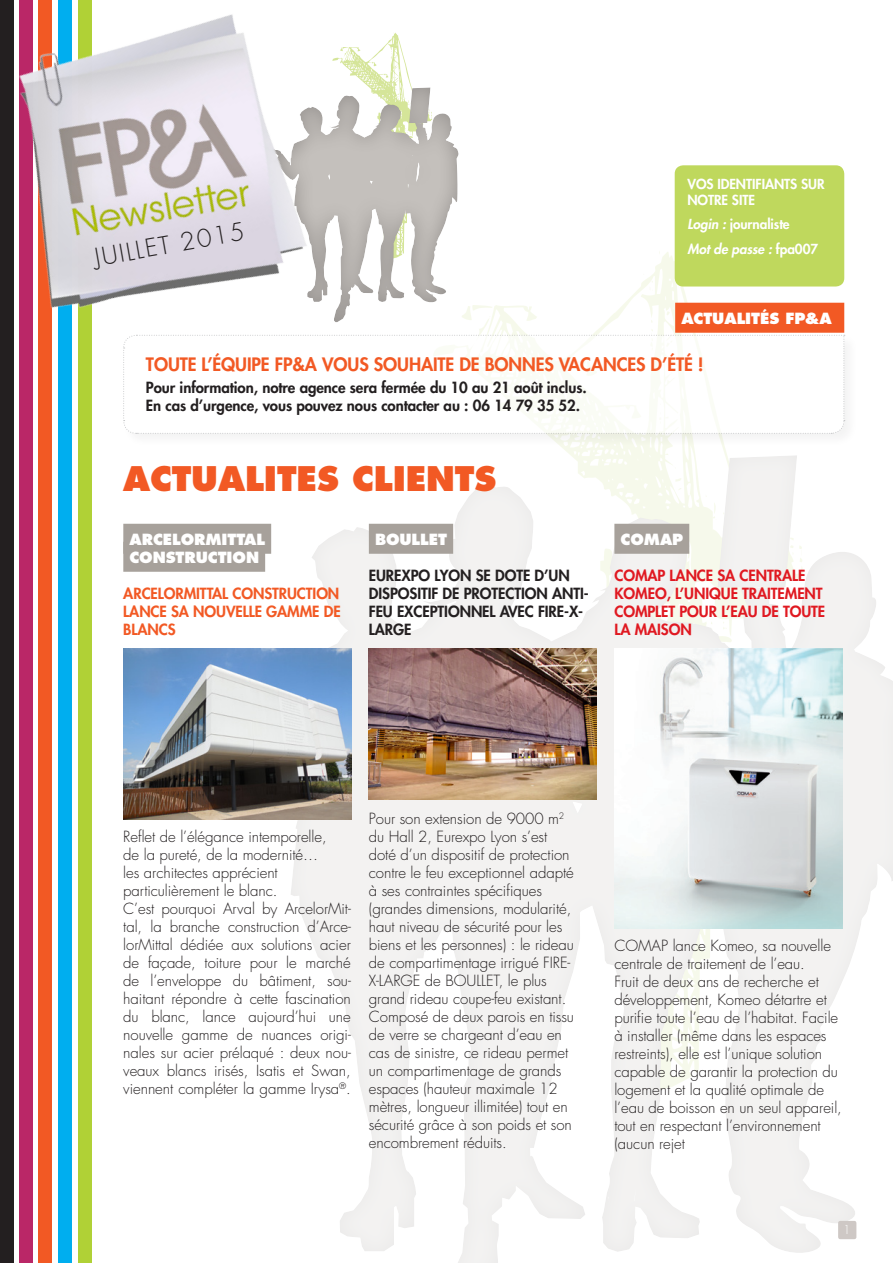
<style>
.page{position:relative;width:893px;height:1263px;background:#fff}
.page>*{position:absolute;margin:0;border:0;box-sizing:border-box;transform-origin:0 0}
.t1{font:800 33px "Futura Std";letter-spacing:-.005em;color:#f25924}
.t2{font:300 24px "Futura Std";color:#231f20}
.t3{font:800 18px "Futura Std";letter-spacing:-.005em;color:#f25924}
.titre_news{font:300 15px/18px "Futura Std";letter-spacing:-.005em;color:#231f20}
.titre_news-2{font:800 15px/18px "Futura Std";letter-spacing:-.005em;color:#231f20}
.titre_news-3{font:800 15px/18px "Futura Std";letter-spacing:-.005em;color:#e01921}
.titre_news-4{font:800 15px/18px "Futura Std";letter-spacing:-.005em;color:#f25924;text-align:justify}
.nom_societe{font:800 15px/18px "Futura Std";letter-spacing:-.005em;color:#fff}
.titre_news-5{font:800 15px "Futura Std";letter-spacing:-.005em;color:#fff}
.t4{font:800 13.5px/16.2px "Futura Std";letter-spacing:-.005em;color:#fff}
.t5{font:italic 800 13.5px "Futura Std";letter-spacing:-.005em;color:#fff}
.s1{font-style:italic}
.s2{font-style:normal}
.s3{color:#f25924}
</style>
<div class="page">
<svg style="left:462px;top:251px;width:341px;height:204px"></svg>
<div style="left:175px;top:455px;width:718px;height:808px;background:#231f20;opacity:.3"></div>
<div style="left:0;top:0;width:14px;height:1263px;background:#231f20"></div>
<div style="left:19px;top:0;width:14px;height:1263px;background:#ba2767"></div>
<div style="left:39px;top:0;width:13px;height:1263px;background:#f25924"></div>
<div style="left:58px;top:0;width:14px;height:1263px;background:#00aeef"></div>
<div style="left:78px;top:0;width:13px;height:1263px;background:#b0d136"></div>
<svg style="left:381px;top:32px;width:31px;height:55px"></svg>
<div style="left:262px;top:87px;width:198px;height:237px;background:#231f20;opacity:.3"></div>
<div style="left:838px;top:1221px;width:18px;height:18px;background:#cec8c5;border-radius:2px"></div>
<div style="left:675px;top:303px;width:169px;height:30px;background:#f25924"></div>
<div style="left:122px;top:333px;width:736px;height:115px;background:#231f20;opacity:.1"></div>
<svg style="left:123px;top:335px;width:722px;height:99px"></svg>
<img style="left:19px;top:0;width:362px;height:403px">
<div style="left:675px;top:165px;width:169px;height:121px;background:#bfd85d;border-radius:9px"></div>
<div style="left:123px;top:524px;width:148px;height:30px;background:#a7a19b"></div>
<div style="left:123px;top:542px;width:142px;height:30px;background:#a7a19b"></div>
<img style="left:123px;top:649px;width:228px;height:170px">
<div style="left:369px;top:524px;width:84px;height:30px;background:#a7a19b"></div>
<img style="left:369px;top:649px;width:228px;height:151px">
<div style="left:614px;top:524px;width:75px;height:30px;background:#a7a19b"></div>
<img style="left:614px;top:649px;width:228px;height:279px">
<p class="t2" style="left:93px;top:243px;width:153px;rotate:-10deg">JUILLET 2015</p>
<p class="t4" style="left:687px;top:175px;width:139px">VOS IDENTIFIANTS SUR<br>NOTRE SITE</p>
<p class="t4" style="left:687px;top:216px;width:104px"><span class="s1">Login :</span> journaliste</p>
<p class="t5" style="left:687px;top:241px;width:132px">Mot de passe : <span class="s2">fpa007</span></p>
<p class="nom_societe" style="left:681px;top:309px;width:164px">ACTUALITÉS FP&amp;A <span class="s3">.</span></p>
<p class="t3" style="left:146px;top:353px;width:559px">TOUTE L’ÉQUIPE FP&amp;A VOUS SOUHAITE DE BONNES VACANCES D’ÉTÉ !</p>
<p class="titre_news-2" style="left:146px;top:379px;width:442px">Pour information, notre agence sera fermée du 10 au 21 août inclus.</p>
<p class="titre_news-2" style="left:146px;top:397px;width:436px">En cas d’urgence, vous pouvez nous contacter au : 06 14 79 35 52.</p>
<p class="t1" style="left:123px;top:457px;width:374px">ACTUALITES CLIENTS</p>
<p class="nom_societe" style="left:129px;top:530px;width:137px">ARCELORMITTAL<br>CONSTRUCTION</p>
<p class="titre_news-4" style="left:123px;top:584px;width:219px">ARCELORMITTAL CONSTRUCTION LANCE SA NOUVELLE GAMME DE BLANCS</p>
<p class="titre_news-5" style="left:375px;top:530px;width:74px">BOULLET</p>
<p class="titre_news-2" style="left:369px;top:566px;width:221px">EUREXPO LYON SE DOTE D’UN<br>DISPOSITIF DE PROTECTION ANTI-<br>FEU EXCEPTIONNEL AVEC FIRE-X-<br>LARGE</p>
<p class="titre_news-5" style="left:621px;top:530px;width:64px">COMAP</p>
<p class="titre_news-3" style="left:614px;top:566px;width:212px">COMAP LANCE SA CENTRALE<br>KOMEO, L’UNIQUE TRAITEMENT<br>COMPLET POUR L’EAU DE TOUTE<br>LA MAISON</p>
<p class="titre_news" style="left:123px;top:828px;width:205px">Reflet de l’élégance intemporelle, de la pureté, de la modernité… les architectes apprécient particulièrement le blanc.</p>
<p class="titre_news" style="left:123px;top:900px;width:229px;text-align:justify">C’est pourquoi Arval by ArcelorMit&shy;tal, la branche construction d’Arce&shy;lorMittal dédiée aux solutions acier de façade, toiture pour le marché de l’enveloppe du bâtiment, sou&shy;haitant répondre à cette fascination du blanc, lance aujourd’hui une nouvelle gamme de nuances origi&shy;nales sur acier prélaqué : deux nou&shy;veaux blancs irisés, Isatis et Swan, viennent compléter la gamme Irysa<sup>®</sup>.</p>
<p class="titre_news" style="left:369px;top:810px;width:207px">Pour son extension de 9000 m<sup>2 </sup>du Hall 2, Eurexpo Lyon s’est doté d’un dispositif de protection contre le feu exceptionnel adapté à ses contraintes spécifiques (grandes dimensions, modularité, haut niveau de sécurité pour les biens et les personnes) : le rideau de compartimentage irrigué FIRE-<br>X-LARGE de BOULLET, le plus grand rideau coupe-feu existant.<br>Composé de deux parois en tissu de verre se chargeant d’eau en cas de sinistre, ce rideau permet un compartimentage de grands espaces (hauteur maximale 12 mètres, longueur illimitée) tout en sécurité grâce à son poids et son encombrement réduits.</p>
<p class="titre_news" style="left:614px;top:937px;width:229px">COMAP lance Komeo, sa nouvelle centrale de traitement de l’eau.<br>Fruit de deux ans de recherche et développement, Komeo détartre et purifie toute l’eau de l’habitat. Facile à installer (même dans les espaces restreints), elle est l’unique solution capable de garantir la protection du logement et la qualité optimale de l’eau de boisson en un seul appareil, tout en respectant l’environnement (aucun rejet</p>
</div>
